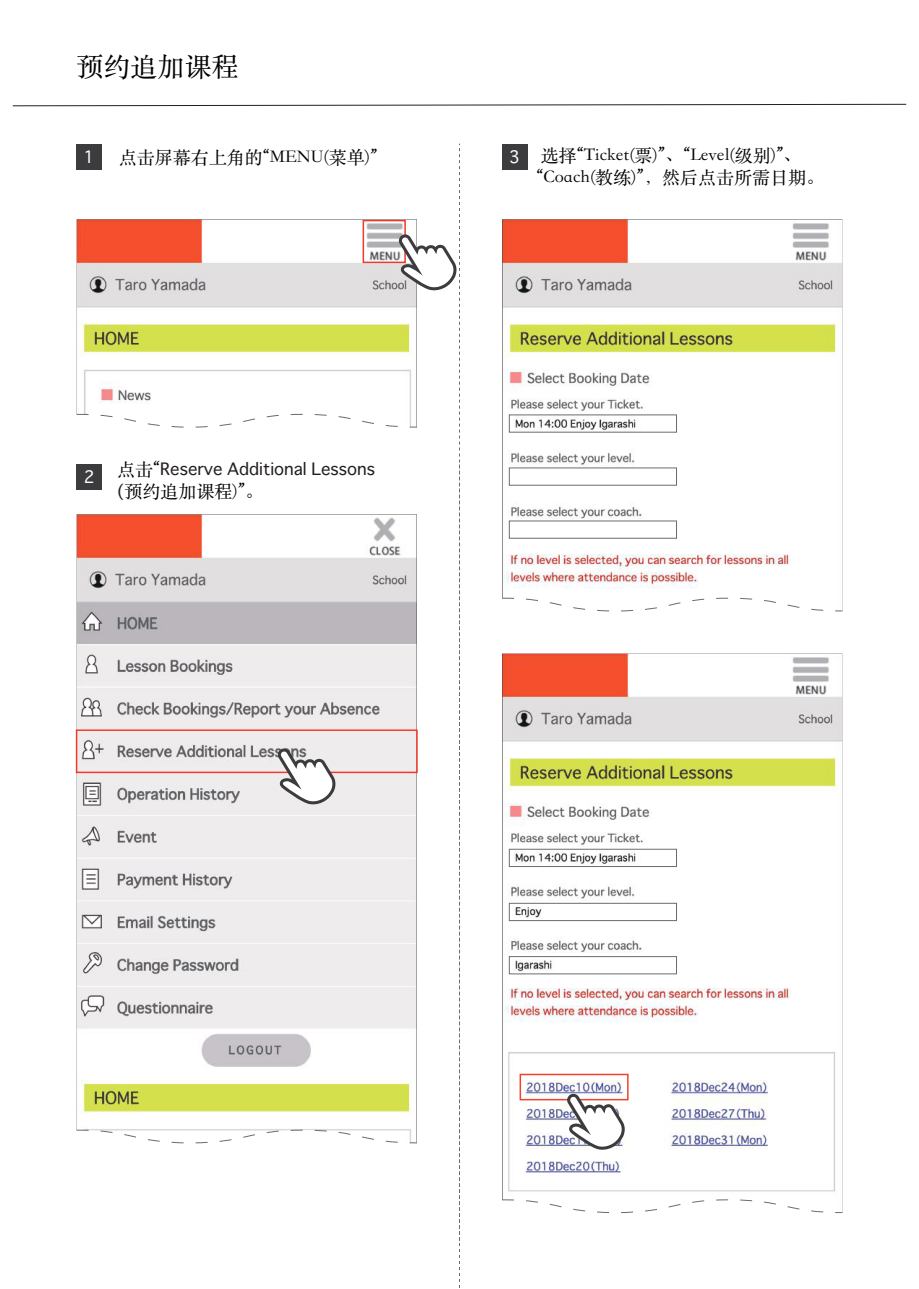
<style>
.page{position:relative;width:919px;height:1289px;background:#fff}
.page>*{position:absolute;margin:0;border:0;box-sizing:border-box;transform-origin:0 0}
.t1{font:27px "ST Songti SC Regular";color:#000}
.t2{font:18px/21.6px "ST Songti SC Regular";color:#000}
.t3{font:16.5px "Osaka";color:#241f1f}
.t4{font:16.5px "Osaka";color:#fff}
.s1{font-family:"ST Songti SC Regular";font-size:18px;color:#000}
.s2{font-family:"Osaka";font-size:16.5px;color:#241f1f}
</style>
<div class="page">
<div style="left:502px;top:144px;width:25px;height:25px;background:#3c3b3d"></div>
<img style="left:502px;top:653px;width:340px;height:545px">
<svg style="left:502px;top:1198px;width:341px;height:15px"></svg>
<img style="left:502px;top:219px;width:340px;height:378px">
<svg style="left:502px;top:597px;width:341px;height:14px"></svg>
<div style="left:519px;top:1073px;width:109px;height:27px;border:2px solid #f2412c"></div>
<div style="left:509px;top:848px;width:167px;height:18px;border:1px solid #6a6c6e"></div>
<div style="left:509px;top:902px;width:167px;height:19px;border:1px solid #6a6c6e"></div>
<div style="left:509px;top:956px;width:167px;height:18px;border:1px solid #6a6c6e"></div>
<svg style="left:12px;top:104px;width:894px;height:3px"></svg>
<svg style="left:76px;top:144px;width:384px;height:1144px"></svg>
<svg style="left:566px;top:1092px;width:58px;height:57px"></svg>
<h1 class="t1" style="left:77px;top:50px;width:164px">预约追加课程</h1>
<p class="t2" style="left:119px;top:146px;width:260px">点击屏幕右上角的“MENU(菜单)”</p>
<p class="t4" style="left:83px;top:146px;width:13px">1</p>
<p class="t4" style="left:509px;top:146px;width:13px">3</p>
<p class="t2" style="left:536px;top:144px;width:289px">选择“Ticket(票)”、“Level(级别)”、“Coach(教练)”，然后点击所需日期。</p>
<p class="t4" style="left:84px;top:467px;width:13px">2</p>
<p class="t3" style="left:117px;top:458px;width:259px"><span class="s1">点击“</span>Reserve Additional Lessons</p>
<p class="t2" style="left:117px;top:479px;width:148px"><span class="s2">(</span>预约追加课程)”。</p>
</div>
